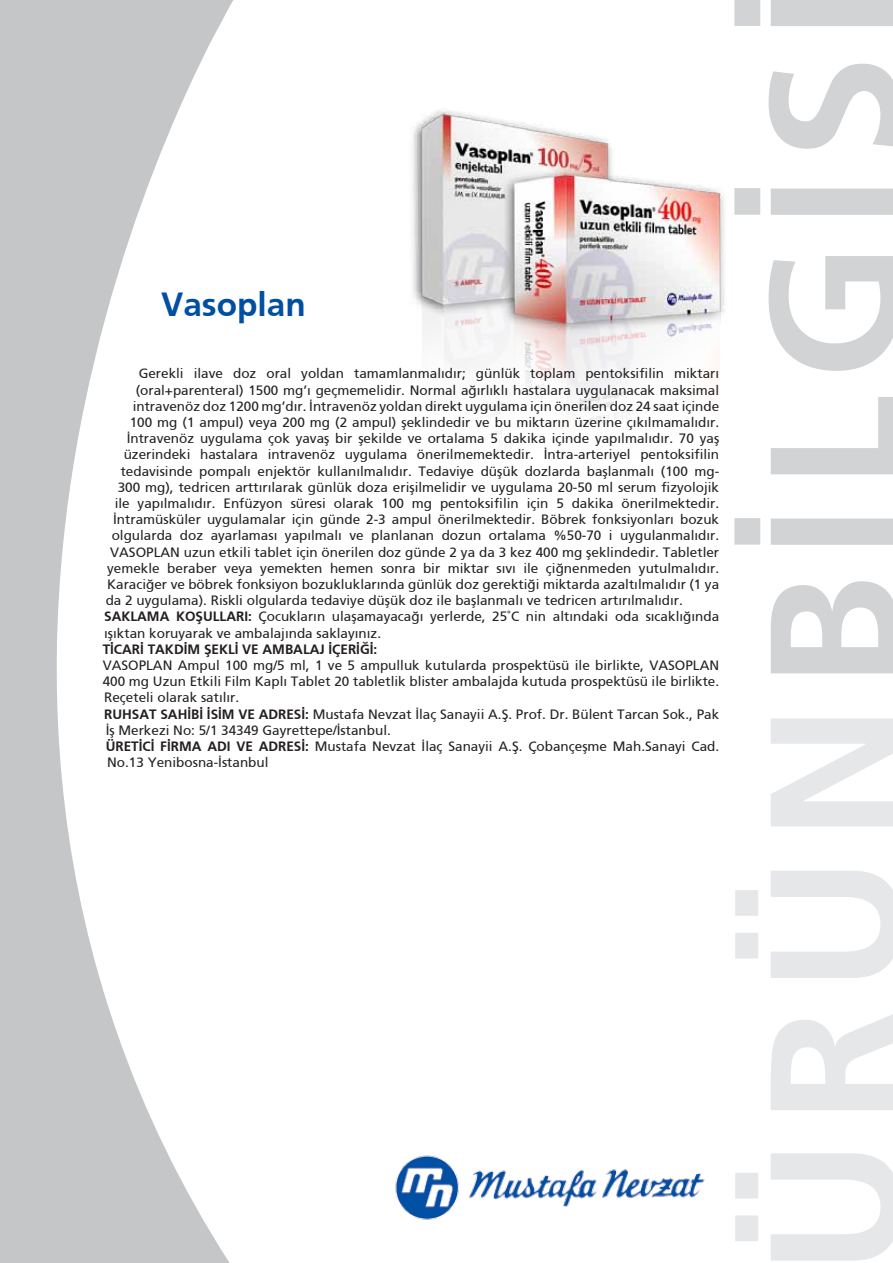
<style>
.page{position:relative;width:893px;height:1263px;background:#fff}
.page>*{position:absolute;margin:0;border:0;box-sizing:border-box;transform-origin:0 0}
.t1{font:182.7px "Frutiger TX Bold";letter-spacing:.085em;color:#d1d3d4}
.t2{font:33.45px "Frutiger TX Bold";color:#004fa3}
.t3{font:13.5px "Frutiger TX";color:#231f20}
.t4{font:13.5px "Frutiger TX Bold";color:#231f20}
.s1{font-family:"Frutiger TX Bold"}
.s2{color:#e6e7e8}
</style>
<div class="page">
<svg style="left:0;top:0;width:234px;height:1263px"></svg>
<img style="left:395px;top:1155px;width:310px;height:65px">
<img style="left:413px;top:110px;width:311px;height:341px">
<h2 class="t2" style="left:161px;top:285px;width:146px">Vasoplan</h2>
<p class="t3" style="left:139px;top:366px;width:582px">Gerekli ilave doz oral yoldan tamamlanmalıdır; günlük toplam pentoksifilin miktarı</p>
<p class="t3" style="left:136px;top:382px;width:585px">(oral+parenteral) 1500 mg’ı geçmemelidir. Normal ağırlıklı hastalara uygulanacak maksimal</p>
<p class="t3" style="left:133px;top:398px;width:588px">intravenöz doz 1200 mg’dır. İntravenöz yoldan direkt uygulama için önerilen doz 24 saat içinde</p>
<p class="t3" style="left:130px;top:414px;width:591px">100 mg (1 ampul) veya 200 mg (2 ampul) şeklindedir ve bu miktarın üzerine çıkılmamalıdır.</p>
<p class="t3" style="left:127px;top:430px;width:594px">İntravenöz uygulama çok yavaş bir şekilde ve ortalama 5 dakika içinde yapılmalıdır. 70 yaş</p>
<p class="t3" style="left:124px;top:447px;width:597px">üzerindeki hastalara intravenöz uygulama önerilmemektedir. İntra-arteriyel pentoksifilin</p>
<p class="t3" style="left:121px;top:463px;width:600px">tedavisinde pompalı enjektör kullanılmalıdır. Tedaviye düşük dozlarda başlanmalı (100 mg-</p>
<p class="t3" style="left:118px;top:479px;width:603px">300 mg), tedricen arttırılarak günlük doza erişilmelidir ve uygulama 20-50 ml serum fizyolojik</p>
<p class="t3" style="left:115px;top:495px;width:606px">ile yapılmalıdır. Enfüzyon süresi olarak 100 mg pentoksifilin için 5 dakika önerilmektedir.</p>
<p class="t3" style="left:113px;top:511px;width:607px">İntramüsküler uygulamalar için günde 2-3 ampul önerilmektedir. Böbrek fonksiyonları bozuk</p>
<p class="t3" style="left:112px;top:528px;width:609px">olgularda doz ayarlaması yapılmalı ve planlanan dozun ortalama %50-70 i uygulanmalıdır.</p>
<p class="t3" style="left:110px;top:544px;width:610px">VASOPLAN uzun etkili tablet için önerilen doz günde 2 ya da 3 kez 400 mg şeklindedir. Tabletler</p>
<p class="t3" style="left:107px;top:560px;width:613px">yemekle beraber veya yemekten hemen sonra bir miktar sıvı ile çiğnenmeden yutulmalıdır.</p>
<p class="t3" style="left:107px;top:576px;width:613px">Karaciğer ve böbrek fonksiyon bozukluklarında günlük doz gerektiği miktarda azaltılmalıdır (1 ya</p>
<p class="t3" style="left:106px;top:592px;width:579px">da 2 uygulama). Riskli olgularda tedaviye düşük doz ile başlanmalı ve tedricen artırılmalıdır.</p>
<p class="t3" style="left:104px;top:609px;width:616px"><span class="s1">SAKLAMA KOŞULLARI:</span> Çocukların ulaşamayacağı yerlerde, 25˚C nin altındaki oda sıcaklığında</p>
<p class="t3" style="left:104px;top:625px;width:278px">ışıktan koruyarak ve ambalajında saklayınız.</p>
<p class="t4" style="left:103px;top:641px;width:276px">TİCARİ TAKDİM ŞEKLİ VE AMBALAJ İÇERİĞİ:</p>
<p class="t3" style="left:103px;top:657px;width:618px">VASOPLAN Ampul 100 mg/5 ml, 1 ve 5 ampulluk kutularda prospektüsü ile birlikte, VASOPLAN</p>
<p class="t3" style="left:103px;top:673px;width:618px">400 mg Uzun Etkili Film Kaplı Tablet 20 tabletlik blister ambalajda kutuda prospektüsü ile birlikte.</p>
<p class="t3" style="left:104px;top:690px;width:137px">Reçeteli olarak satılır.</p>
<p class="t3" style="left:104px;top:706px;width:616px"><span class="s1">RUHSAT SAHİBİ İSİM VE ADRESİ:</span> Mustafa Nevzat İlaç Sanayii A.Ş. Prof. Dr. Bülent Tarcan Sok., Pak</p>
<p class="t3" style="left:106px;top:722px;width:287px">İş Merkezi No: 5/1 34349 Gayrettepe/İstanbul.</p>
<p class="t3" style="left:106px;top:738px;width:615px"><span class="s1">ÜRETİCİ FİRMA ADI VE ADRESİ:</span> Mustafa Nevzat İlaç Sanayii A.Ş. Çobançeşme Mah.Sanayi Cad.</p>
<p class="t3" style="left:107px;top:754px;width:163px">No.13 Yenibosna-İstanbul</p>
<h1 class="t1" style="left:727px;top:1275px;width:1290px;rotate:-90deg"><span class="s2">ÜRÜN</span>BİLGİSİ</h1>
</div>
